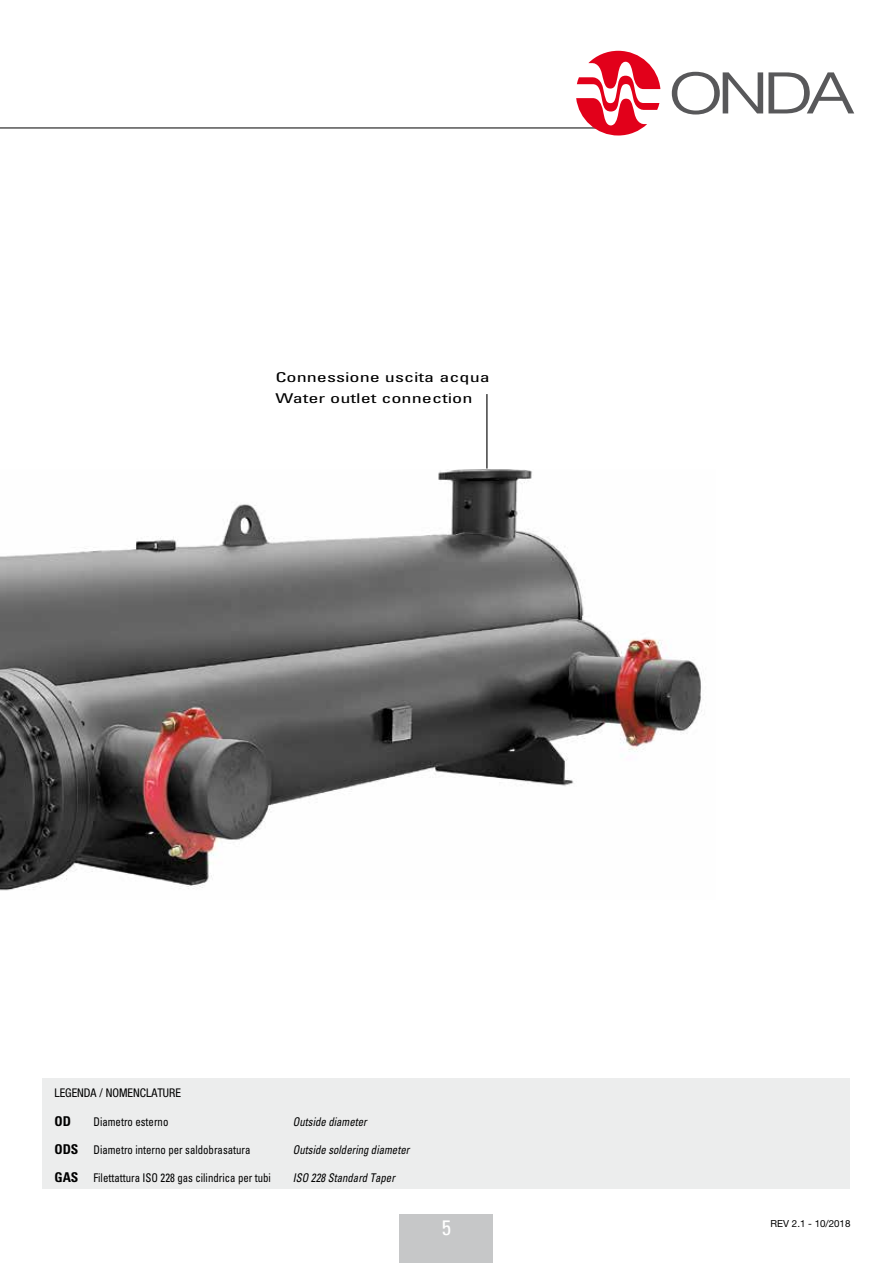
<style>
.page{position:relative;width:893px;height:1263px;background:#fff}
.page>*{position:absolute;margin:0;border:0;box-sizing:border-box;transform-origin:0 0}
.t1{font:condensed 21px "Univers";color:#fff}
.t2{font:condensed 13.5px/21px "Univers";color:#000;scale:1.5 1}
.t3{font:700 condensed 13.5px "Univers";color:#000}
.t4{font:condensed 12px "Univers";color:#000;scale:.9 1}
.t5{font:italic condensed 12px "Univers";color:#000;scale:.9 1}
.t6{font:condensed 12px "Helvetica Neue LT Std";color:#000}
.t7{font:9.75px "Helvetica Neue LT Std";color:#000}
.s1{font-weight:700;font-size:13.5px}
</style>
<div class="page">
<div style="left:400px;top:1214px;width:93px;height:49px;background:#c6c7c8"></div>
<hr style="left:0;top:128px;width:603px;height:1px;background:#000">
<svg style="left:576px;top:51px;width:84px;height:85px"></svg>
<svg style="left:672px;top:72px;width:182px;height:43px"></svg>
<div style="left:43px;top:1078px;width:807px;height:111px;background:#eceded"></div>
<img style="left:0;top:469px;width:702px;height:422px">
<hr style="left:486px;top:394px;width:1px;height:75px;background:#000">
<p class="t2" style="left:275px;top:367px;width:145px">Connessione uscita acqua<br>Water outlet connection</p>
<p class="t6" style="left:54px;top:1086px;width:128px">LEGENDA / NOMENCLATURE</p>
<p class="t3" style="left:54px;top:1112px;width:18px">OD</p>
<p class="t4" style="left:93px;top:1114px;width:85px">Diametro esterno</p>
<p class="t5" style="left:293px;top:1114px;width:83px">Outside diameter</p>
<p class="t4" style="left:54px;top:1142px;width:219px"><span class="s1">ODS</span> Diametro interno per saldobrasatura</p>
<p class="t5" style="left:293px;top:1142px;width:131px">Outside soldering diameter</p>
<p class="t4" style="left:54px;top:1170px;width:242px"><span class="s1">GAS</span> Filettattura ISO 228 gas cilindrica per tubi</p>
<p class="t5" style="left:293px;top:1170px;width:115px">ISO 228 Standard Taper</p>
<h1 class="t1" style="left:442px;top:1214px;width:11px">5</h1>
<p class="t7" style="left:771px;top:1218px;width:81px">REV 2.1 - 10/2018</p>
</div>
